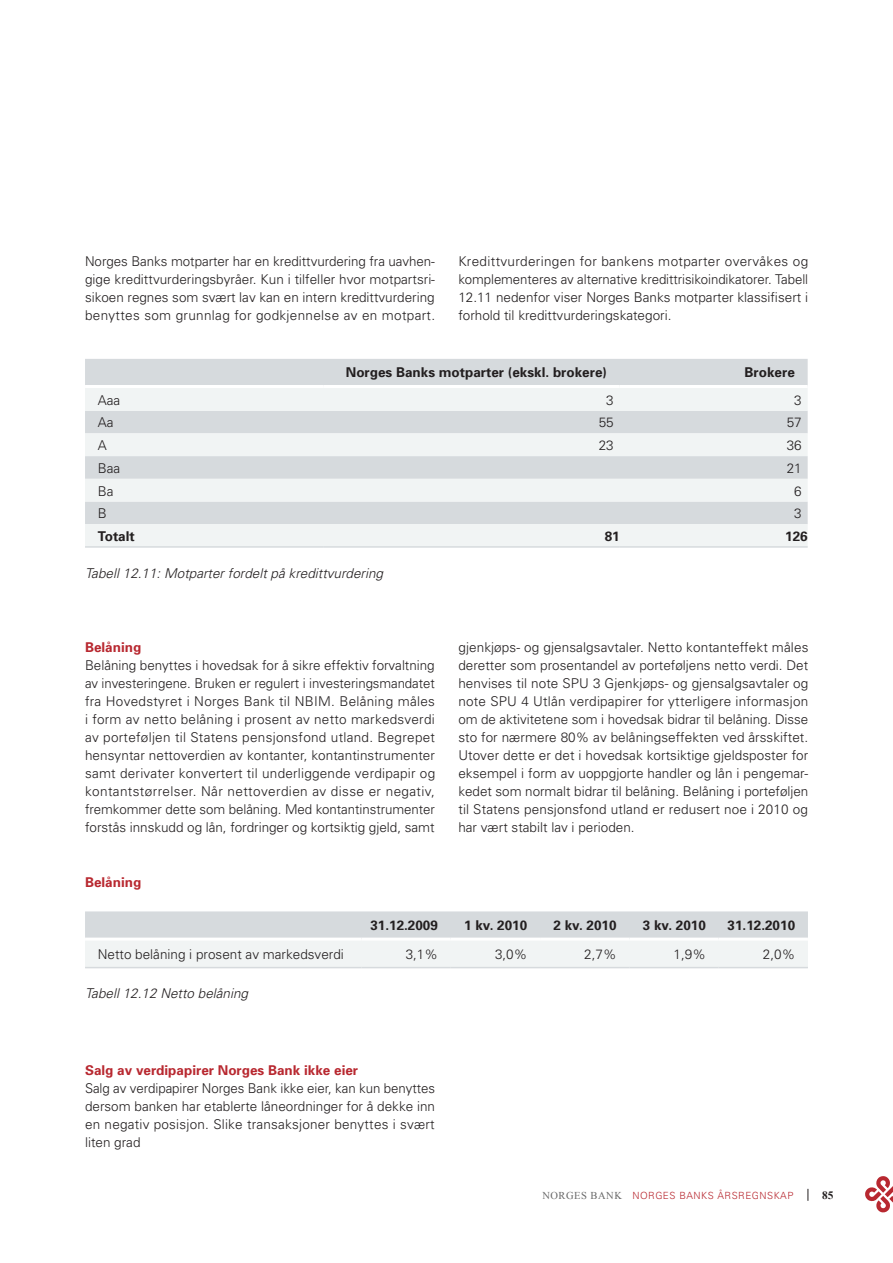
<style>
.page{position:relative;width:893px;height:1263px;background:#fff}
.page>*{position:absolute;margin:0;border:0;box-sizing:border-box;transform-origin:0 0}
.t1{font:300 13.5px/18px "Univers";color:#231f20;text-align:justify}
.t2{font:700 13.5px "Univers";color:#231f20}
.t3{font:italic 300 13.5px "Univers";color:#231f20}
.t4{font:700 13.5px "Univers";color:#b82830}
.t5{font:700 11.25px "Times New Roman";color:#231f20}
.t6{font:300 9.9px "Univers";letter-spacing:.16em;color:#b82830}
.s1{font-family:"Times New Roman";font-weight:400;font-size:10.5px;color:#676767}
</style>
<div class="page">
<svg style="left:865px;top:1176px;width:28px;height:37px"></svg>
<svg style="left:807px;top:1189px;width:1px;height:12px"></svg>
<div style="left:85px;top:359px;width:723px;height:26px;background:#d6dadd"></div>
<svg style="left:85px;top:388px;width:723px;height:158px;fill:#f1f4f4"></svg>
<hr style="left:85px;top:546px;width:238px;height:2px;background:#d6dadd">
<hr style="left:323px;top:546px;width:297px;height:2px;background:#d6dadd">
<hr style="left:620px;top:546px;width:188px;height:2px;background:#d6dadd">
<svg style="left:85px;top:911px;width:723px;height:56px"></svg>
<hr style="left:85px;top:937px;width:276px;height:3px;background:#fff">
<hr style="left:361px;top:937px;width:90px;height:3px;background:#fff">
<hr style="left:451px;top:937px;width:89px;height:3px;background:#fff">
<hr style="left:540px;top:937px;width:89px;height:3px;background:#fff">
<hr style="left:629px;top:937px;width:90px;height:3px;background:#fff">
<hr style="left:719px;top:937px;width:89px;height:3px;background:#fff">
<hr style="left:85px;top:967px;width:276px;height:1px;background:#d6dadd">
<hr style="left:361px;top:967px;width:90px;height:1px;background:#d6dadd">
<hr style="left:451px;top:967px;width:89px;height:1px;background:#d6dadd">
<hr style="left:540px;top:967px;width:89px;height:1px;background:#d6dadd">
<hr style="left:629px;top:967px;width:90px;height:1px;background:#d6dadd">
<hr style="left:719px;top:967px;width:89px;height:1px;background:#d6dadd">
<p class="t1" style="left:85px;top:252px;width:352px">Norges Banks motparter har en kredittvurdering fra uavhen&shy;gige kredittvurderingsbyråer. Kun i tilfeller hvor motpartsri&shy;sikoen regnes som svært lav kan en intern kredittvurdering benyttes som grunnlag for godkjennelse av en motpart.</p>
<p class="t1" style="left:458px;top:252px;width:351px">Kredittvurderingen for bankens motparter overvåkes og komplementeres av alternative kredittrisikoindikatorer. Tabell 12.11 nedenfor viser Norges Banks motparter klassifisert i forhold til kredittvurderingskategori.</p>
<p class="t2" style="left:346px;top:364px;width:263px">Norges Banks motparter (ekskl. brokere)</p>
<p class="t2" style="left:745px;top:364px;width:52px">Brokere</p>
<p class="t1" style="left:98px;top:391px;width:24px">Aaa</p>
<p class="t1" style="left:606px;top:391px;width:9px">3</p>
<p class="t1" style="left:794px;top:391px;width:9px">3</p>
<p class="t1" style="left:98px;top:414px;width:17px">Aa</p>
<p class="t1" style="left:599px;top:414px;width:17px">55</p>
<p class="t1" style="left:787px;top:414px;width:17px">57</p>
<p class="t1" style="left:98px;top:436px;width:10px">A</p>
<p class="t1" style="left:599px;top:436px;width:17px">23</p>
<p class="t1" style="left:787px;top:436px;width:17px">36</p>
<p class="t1" style="left:98px;top:459px;width:24px">Baa</p>
<p class="t1" style="left:787px;top:459px;width:17px">21</p>
<p class="t1" style="left:98px;top:482px;width:17px">Ba</p>
<p class="t1" style="left:794px;top:482px;width:9px">6</p>
<p class="t1" style="left:98px;top:504px;width:11px">B</p>
<p class="t1" style="left:794px;top:504px;width:9px">3</p>
<p class="t2" style="left:98px;top:528px;width:39px">Totalt</p>
<p class="t2" style="left:605px;top:528px;width:17px">81</p>
<p class="t2" style="left:785px;top:528px;width:24px">126</p>
<p class="t3" style="left:85px;top:565px;width:300px">Tabell 12.11: Motparter fordelt på kredittvurdering</p>
<p class="t4" style="left:85px;top:639px;width:58px">Belåning</p>
<p class="t1" style="left:85px;top:656px;width:352px">Belåning benyttes i hovedsak for å sikre effektiv forvaltning av investeringene. Bruken er regulert i investeringsmandatet fra Hovedstyret i Norges Bank til N BIM . Belåning måles i form av netto belåning i prosent av netto markedsverdi av porteføljen til Statens pensjonsfond utland. Begrepet hensyntar nettoverdien av kontanter, kontantinstrumenter samt derivater konvertert til underliggende verdipapir og kontantstørrelser. Når nettoverdien av disse er negativ, fremkommer dette som belåning. Med kontantinstrumenter forstås innskudd og lån, fordringer og kortsiktig gjeld, samt</p>
<p class="t4" style="left:85px;top:874px;width:58px">Belåning</p>
<p class="t1" style="left:458px;top:638px;width:352px">gjenkjøps- og gjensalgsavtaler. N etto kontanteffekt måles deretter som prosentandel av porteføljens netto verdi. Det henvises til note SPU 3 Gjenkjøps- og gjensalgsavtaler og note SPU 4 Utlån verdipapirer for ytterligere informasjon om de aktivitetene som i hovedsak bidrar til belåning. Disse sto for nærmere 80% av belåningseffekten ved årsskiftet.<br>Utover dette er det i hovedsak kortsiktige gjeldsposter for eksempel i form av uoppgjorte handler og lån i pengemar&shy;kedet som normalt bidrar til belåning. Belåning i porteføljen til Statens pensjonsfond utland er redusert noe i 2010 og har vært stabilt lav i perioden.</p>
<p class="t2" style="left:370px;top:917px;width:69px">31.12.2009</p>
<p class="t2" style="left:464px;top:917px;width:65px">1 kv. 2010</p>
<p class="t2" style="left:553px;top:917px;width:65px">2 kv. 2010</p>
<p class="t2" style="left:643px;top:917px;width:65px">3 kv. 2010</p>
<p class="t2" style="left:728px;top:917px;width:69px">31.12.2010</p>
<p class="t1" style="left:98px;top:946px;width:248px">N etto belåning i prosent av markedsverdi</p>
<p class="t1" style="left:406px;top:946px;width:34px">3,1%</p>
<p class="t1" style="left:495px;top:946px;width:34px">3,0%</p>
<p class="t1" style="left:584px;top:946px;width:34px">2,7%</p>
<p class="t1" style="left:674px;top:946px;width:34px">1,9%</p>
<p class="t1" style="left:763px;top:946px;width:34px">2,0%</p>
<p class="t3" style="left:85px;top:985px;width:165px">Tabell 12.12 Netto belåning</p>
<p class="t4" style="left:85px;top:1062px;width:275px">Salg av verdipapirer Norges Bank ikke eier</p>
<p class="t1" style="left:85px;top:1079px;width:351px">Salg av verdipapirer Norges Bank ikke eier, kan kun benyttes dersom banken har etablerte låneordninger for å dekke inn en negativ posisjon. Slike transaksjoner benyttes i svært liten grad</p>
<p class="t6" style="left:542px;top:1189px;width:253px"><span class="s1">NORGES BANK</span> N orges banks årsregnskap</p>
<p class="t5" style="left:822px;top:1187px;width:13px">85</p>
</div>
